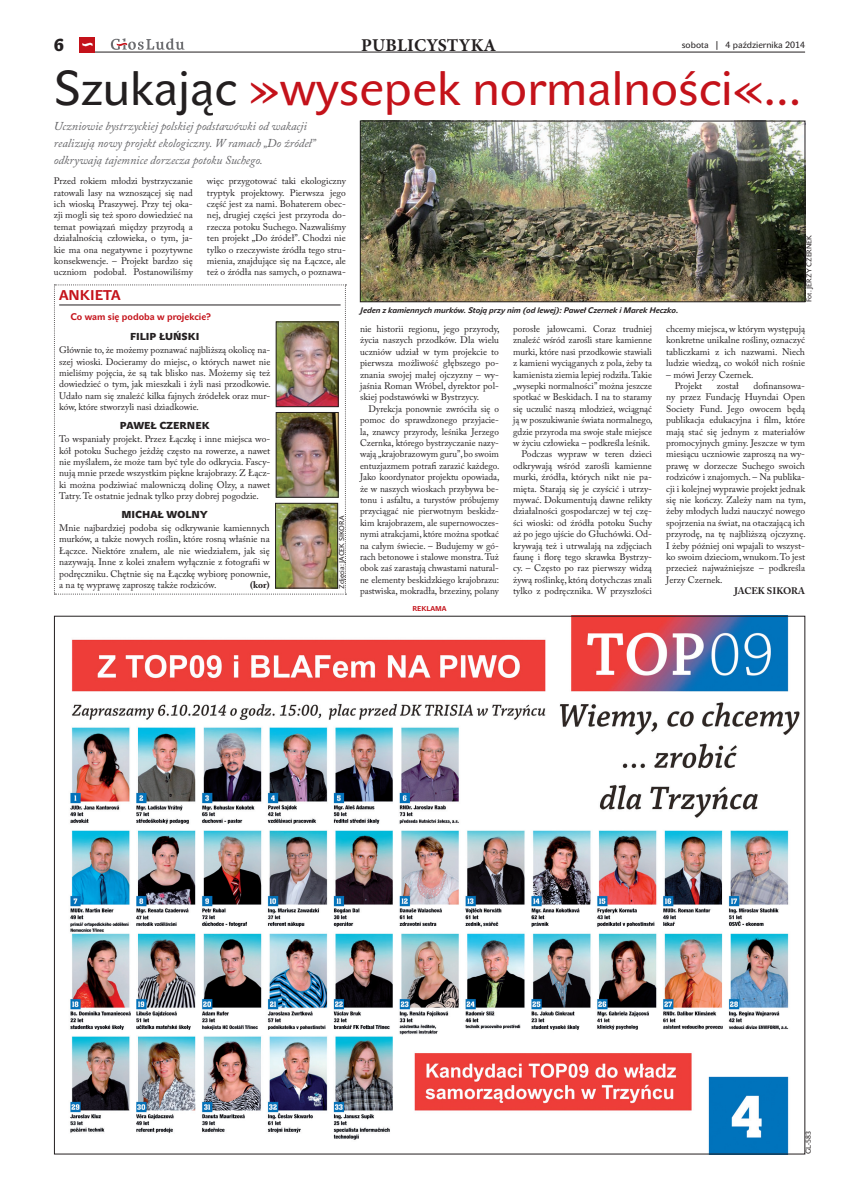
<style>
.page{position:relative;width:842px;height:1191px;background:#fff}
.page>*{position:absolute;margin:0;border:0;box-sizing:border-box;transform-origin:0 0}
.t1{font:700 48px "John Sans White Pro";color:#c4121a}
.t2{font:700 18px "Minion Pro";letter-spacing:.01em;color:#231f20}
.t3{font:17px "John Sans Black Pro";color:#231f20}
.t4{font:700 14px "John Sans Text Pro";color:#c4121a}
.t5{font:italic 12px/17px "Adobe Caslon Pro";color:#636366}
.t6{font:10px "John Sans Black Pro";color:#231f20}
.t7{font:9.5px/11.4px "Adobe Caslon Pro";color:#231f20;text-align:justify}
.t8{font:700 9.5px "John Sans Text Pro";color:#c4121a}
.t9{font:700 9.5px "Adobe Caslon Pro";color:#231f20}
.t10{font:9px "John Sans Text Pro";color:#231f20}
.t11{font:italic 700 8px "John Sans Text Pro";color:#231f20}
.t12{font:7px "John Sans Text Pro";color:#231f20}
.t13{font:700 7px "John Sans Text Pro";color:#c4121a}
.s1{color:#231f20}
</style>
<div class="page">
<hr style="left:79px;top:52px;width:726px;height:1px;background:#231f20">
<div style="left:79px;top:37px;width:16px;height:15px;background:#c4121a"></div>
<svg style="left:82px;top:42px;width:11px;height:5px"></svg>
<svg style="left:111px;top:38px;width:73px;height:12px"></svg>
<svg style="left:54px;top:284px;width:292px;height:311px"></svg>
<img style="left:362px;top:123px;width:441px;height:177px">
<div style="left:360px;top:121px;width:445px;height:181px;border:1px solid #231f20"></div>
<div style="left:59px;top:291px;width:282px;height:22px;background:#fff"></div>
<hr style="left:59px;top:305px;width:282px;height:1px;background:#231f20">
<img style="left:70px;top:618px;width:730px;height:534px">
<p class="t3" style="left:54px;top:38px;width:12px">6</p>
<p class="t2" style="left:361px;top:34px;width:136px">PUBLICYSTYKA</p>
<p class="t10" style="left:682px;top:41px;width:125px">sobota | 4 października 2014</p>
<p class="t1" style="left:54px;top:71px;width:749px"><span class="s1">Szukając</span> »wysepek normalności«...</p>
<p class="t5" style="left:54px;top:119px;width:263px">Uczniowie bystrzyckiej polskiej podstawówki od wakacji realizują nowy projekt ekologiczny. W ramach „Do źródeł” odkrywają tajemnice dorzecza potoku Suchego.</p>
<p class="t7" style="left:54px;top:176px;width:140px">Przed rokiem młodzi bystrzyczanie ratowali lasy na wznoszącej się nad ich wioską Praszywej. Przy tej oka&shy;zji mogli się też sporo dowiedzieć na temat powiązań między przyrodą a działalnością człowieka, o tym, ja&shy;kie ma ona negatywne i pozytywne konsekwencje. – Projekt bardzo się uczniom podobał. Postanowiliśmy</p>
<p class="t7" style="left:207px;top:176px;width:140px">więc przygotować taki ekologiczny tryptyk projektowy. Pierwsza jego część jest za nami. Bohaterem obec&shy;nej, drugiej części jest przyroda do&shy;rzecza potoku Suchego. Nazwaliśmy ten projekt „Do źródeł”. Chodzi nie tylko o rzeczywiste źródła tego stru&shy;mienia, znajdujące się na Łączce, ale też o źródła nas samych, o poznawa-</p>
<p class="t4" style="left:59px;top:290px;width:63px">ANKIETA</p>
<p class="t12" style="left:806px;top:302px;width:69px;rotate:-90deg">Fot. JERZY CZERNEK</p>
<p class="t8" style="left:71px;top:313px;width:142px">Co wam się podoba w projekcie?</p>
<p class="t6" style="left:130px;top:333px;width:71px">FILIP ŁUŃSKI</p>
<p class="t7" style="left:59px;top:345px;width:213px">Głównie to, że możemy poznawać najbliższą okolicę na&shy;szej wioski. Docieramy do miejsc, o których nawet nie mieliśmy pojęcia, że są tak blisko nas. Możemy się też dowiedzieć o tym, jak mieszkali i żyli nasi przodkowie.<br>Udało nam się znaleźć kilka fajnych źródełek oraz mur&shy;ków, które stworzyli nasi dziadkowie.</p>
<p class="t6" style="left:120px;top:422px;width:91px">PAWEŁ CZERNEK</p>
<p class="t7" style="left:59px;top:434px;width:213px">To wspaniały projekt. Przez Łączkę i inne miejsca wo&shy;kół potoku Suchego jeżdżę często na rowerze, a nawet nie myślałem, że może tam być tyle do odkrycia. Fascy&shy;nują mnie przede wszystkim piękne krajobrazy. Z Łącz&shy;ki można podziwiać malowniczą dolinę Olzy, a nawet Tatry. Te ostatnie jednak tylko przy dobrej pogodzie.</p>
<p class="t6" style="left:121px;top:511px;width:88px">MICHAŁ WOLNY</p>
<p class="t7" style="left:59px;top:523px;width:213px">Mnie najbardziej podoba się odkrywanie kamiennych murków, a także nowych roślin, które rosną właśnie na Łączce. Niektóre znałem, ale nie wiedziałem, jak się nazywają. Inne z kolei znałem wyłącznie z fotografii w podręczniku. Chętnie się na Łączkę wybiorę ponownie, a na tę wyprawę zaproszę także rodziców.</p>
<p class="t9" style="left:250px;top:579px;width:21px">(kor)</p>
<p class="t12" style="left:339px;top:589px;width:75px;rotate:-90deg">Zdjęcia: JACEK SIKORA</p>
<p class="t11" style="left:360px;top:306px;width:320px">Jeden z kamiennych murków. Stoją przy nim (od lewej): Paweł Czernek i Marek Heczko.</p>
<p class="t7" style="left:360px;top:324px;width:141px">nie historii regionu, jego przyrody,</p>
<p class="t7" style="left:360px;top:336px;width:140px">życia naszych przodków. Dla wielu</p>
<p class="t7" style="left:360px;top:347px;width:140px">uczniów udział w tym projekcie to</p>
<p class="t7" style="left:360px;top:358px;width:140px">pierwsza możliwość głębszego po-</p>
<p class="t7" style="left:360px;top:370px;width:140px">znania swojej małej ojczyzny – wy-</p>
<p class="t7" style="left:360px;top:381px;width:140px">jaśnia Roman Wróbel, dyrektor pol-</p>
<p class="t7" style="left:360px;top:393px;width:121px">skiej podstawówki w Bystrzycy.</p>
<p class="t7" style="left:369px;top:404px;width:132px">Dyrekcja ponownie zwróciła się o</p>
<p class="t7" style="left:360px;top:415px;width:140px">pomoc do sprawdzonego przyjacie-</p>
<p class="t7" style="left:360px;top:427px;width:140px">la, znawcy przyrody, leśnika Jerzego</p>
<p class="t7" style="left:360px;top:438px;width:140px">Czernka, którego bystrzyczanie nazy-</p>
<p class="t7" style="left:360px;top:450px;width:140px">wają „krajobrazowym guru”, bo swoim</p>
<p class="t7" style="left:360px;top:461px;width:141px">entuzjazmem potrafi zarazić każdego.</p>
<p class="t7" style="left:360px;top:472px;width:141px">Jako koordynator projektu opowiada,</p>
<p class="t7" style="left:360px;top:484px;width:140px">że w naszych wioskach przybywa be-</p>
<p class="t7" style="left:360px;top:495px;width:140px">tonu i asfaltu, a turystów próbujemy</p>
<p class="t7" style="left:360px;top:507px;width:140px">przyciągać nie pierwotnym beskidz-</p>
<p class="t7" style="left:360px;top:518px;width:140px">kim krajobrazem, ale supernowoczes-</p>
<p class="t7" style="left:360px;top:529px;width:140px">nymi atrakcjami, które można spotkać</p>
<p class="t7" style="left:360px;top:541px;width:140px">na całym świecie. – Budujemy w gó-</p>
<p class="t7" style="left:360px;top:552px;width:140px">rach betonowe i stalowe monstra. Tuż</p>
<p class="t7" style="left:360px;top:564px;width:140px">obok zaś zarastają chwastami natural-</p>
<p class="t7" style="left:360px;top:575px;width:141px">ne elementy beskidzkiego krajobrazu:</p>
<p class="t7" style="left:360px;top:586px;width:140px">pastwiska, mokradła, brzeziny, polany</p>
<p class="t13" style="left:412px;top:606px;width:36px">REKLAMA</p>
<p class="t7" style="left:513px;top:324px;width:141px;text-align:right">porosłe jałowcami. Coraz trudniej znaleźć wśród zarośli stare kamienne murki, które nasi przodkowie stawiali z kamieni wyciąganych z pola, żeby ta kamienista ziemia lepiej rodziła. Takie „wysepki normalności” można jeszcze spotkać w Beskidach. I na to staramy się uczulić naszą młodzież, wciągnąć ją w poszukiwanie świata normalnego, gdzie przyroda ma swoje stałe miejsce w życiu człowieka – podkreśla leśnik.<br>Podczas wypraw w teren dzieci odkrywają wśród zarośli kamienne murki, źródła, których nikt nie pa&shy;mięta. Starają się je czyścić i utrzy&shy;mywać. Dokumentują dawne relikty działalności gospodarczej w tej czę&shy;ści wioski: od źródła potoku Suchy aż po jego ujście do Głuchówki. Od&shy;krywają też i utrwalają na zdjęciach faunę i florę tego skrawka Bystrzy&shy;cy. – Często po raz pierwszy widzą żywą roślinkę, którą dotychczas znali tylko z podręcznika. W przyszłości</p>
<p class="t7" style="left:666px;top:324px;width:140px">chcemy miejsca, w którym występują konkretne unikalne rośliny, oznaczyć tabliczkami z ich nazwami. Niech ludzie wiedzą, co wokół nich rośnie</p>
<p class="t7" style="left:675px;top:370px;width:80px;text-indent:-9px">– mówi Jerzy Czernek.<br>Projekt</p>
<p class="t7" style="left:717px;top:381px;width:24px">został</p>
<p class="t7" style="left:754px;top:381px;width:53px">dofinansowa-</p>
<p class="t7" style="left:666px;top:393px;width:140px">ny przez Fundację Huyndai Open</p>
<p class="t7" style="left:666px;top:404px;width:140px">Society Fund. Jego owocem będą</p>
<p class="t7" style="left:666px;top:415px;width:140px">publikacja edukacyjna i film, które</p>
<p class="t7" style="left:666px;top:427px;width:140px">mają stać się jednym z materiałów</p>
<p class="t7" style="left:666px;top:438px;width:140px">promocyjnych gminy. Jeszcze w tym</p>
<p class="t7" style="left:666px;top:450px;width:140px">miesiącu uczniowie zaproszą na wy-</p>
<p class="t7" style="left:666px;top:461px;width:140px">prawę w dorzecze Suchego swoich</p>
<p class="t7" style="left:666px;top:472px;width:140px">rodziców i znajomych. – Na publika-</p>
<p class="t7" style="left:666px;top:484px;width:140px">cji i kolejnej wyprawie projekt jednak</p>
<p class="t7" style="left:666px;top:495px;width:141px">się nie kończy. Zależy nam na tym,</p>
<p class="t7" style="left:666px;top:507px;width:140px">żeby młodych ludzi nauczyć nowego</p>
<p class="t7" style="left:666px;top:518px;width:140px">spojrzenia na świat, na otaczającą ich</p>
<p class="t7" style="left:666px;top:529px;width:141px">przyrodę, na tę najbliższą ojczyznę.</p>
<p class="t7" style="left:666px;top:541px;width:140px">I żeby później oni wpajali to wszyst-</p>
<p class="t7" style="left:666px;top:552px;width:140px">ko swoim dzieciom, wnukom. To jest</p>
<p class="t7" style="left:666px;top:564px;width:140px">przecież najważniejsze – podkreśla</p>
<p class="t7" style="left:666px;top:575px;width:58px">Jerzy Czernek.</p>
<p class="t9" style="left:734px;top:585px;width:72px">JACEK SIKORA</p>
<p class="t12" style="left:806px;top:1154px;width:24px;rotate:-90deg">GL-583</p>
</div>
